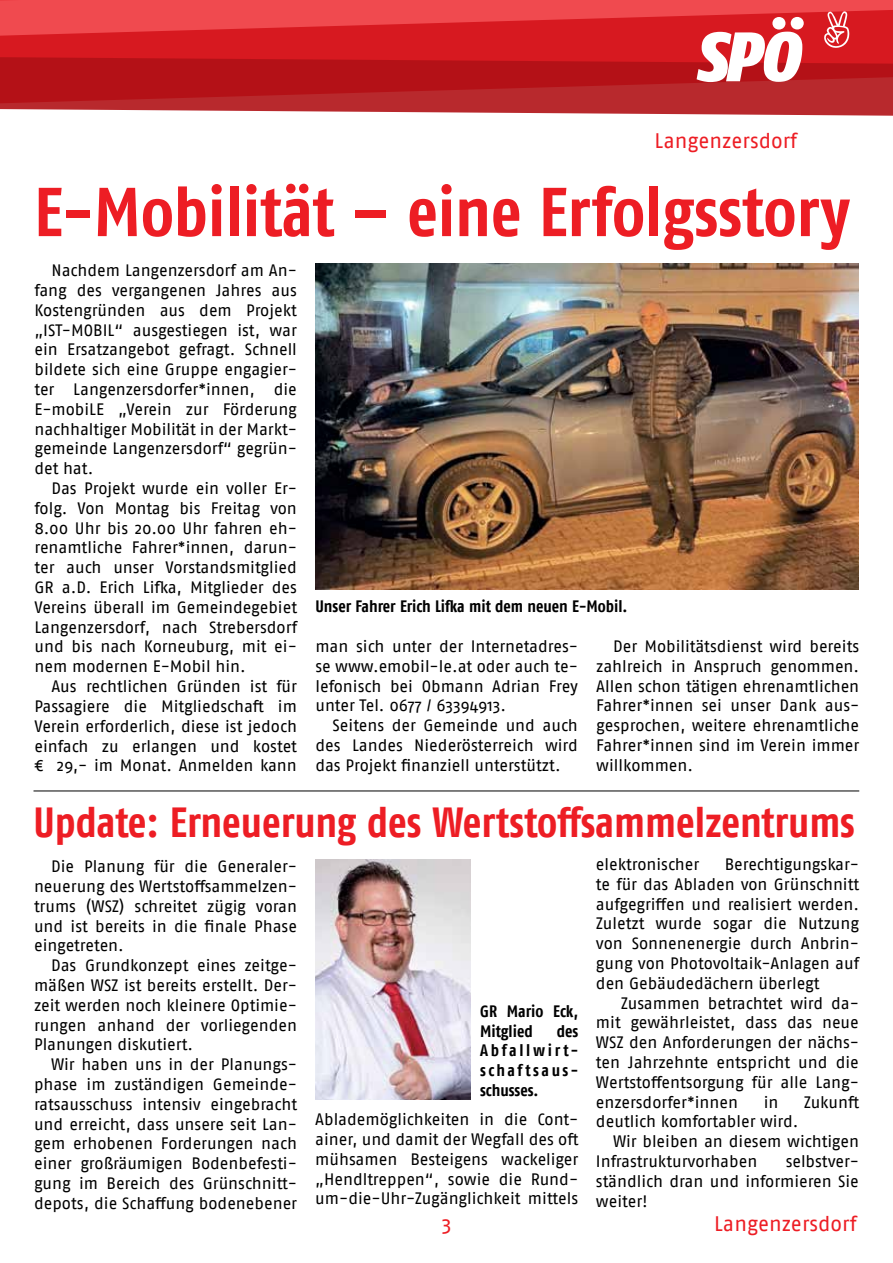
<style>
.page{position:relative;width:893px;height:1263px;background:#fff}
.page>*{position:absolute;margin:0;border:0;box-sizing:border-box;transform-origin:0 0}
.t1{font:italic 900 condensed 69.75px "Fago OT";color:#fff;scale:1.05 1}
.t2{font:700 condensed 69px "Fago OT";color:#ed1d24}
.t3{font:700 condensed 42px "Fago OT";color:#ed1d24}
.t4{font:21px "Fago OT";color:#ed1d24}
.t5{font:16.5px/19.8px "Fago OT";letter-spacing:-.005em;color:#000;text-align:justify}
.t6{font:700 condensed 16.5px/19.8px "Fago OT";color:#000}
</style>
<div class="page">
<svg style="left:0;top:48px;width:893px;height:68px;background:#bf262c"></svg>
<svg style="left:0;top:0;width:893px;height:48px;background:#e33137"></svg>
<img style="left:315px;top:263px;width:544px;height:326px">
<img style="left:315px;top:859px;width:156px;height:240px">
<hr style="left:34px;top:791px;width:825px;height:1px;background:#000">
<h1 class="t1" style="left:694px;top:15px;width:101px">SPÖ</h1>
<p class="t4" style="left:655px;top:128px;width:144px">Langenzersdorf</p>
<h2 class="t2" style="left:34px;top:171px;width:817px">E-Mobilität – eine Erfolgsstory</h2>
<p class="t5" style="left:34px;top:261px;width:264px;text-indent:17px">Nachdem Langenzersdorf am An&shy;fang des vergangenen Jahres aus Kostengründen aus dem Projekt „IST-MOBIL“ ausgestiegen ist, war ein Ersatzangebot gefragt. Schnell bildete sich eine Gruppe engagier&shy;ter Langenzersdorfer*innen, die E-mobiLE „Verein zur Förderung nachhaltiger Mobilität in der Markt&shy;gemeinde Langenzersdorf“ gegrün&shy;det hat.</p>
<p class="t5" style="left:34px;top:478px;width:264px;text-indent:17px">Das Projekt wurde ein voller Er&shy;folg. Von Montag bis Freitag von 8.00 Uhr bis 20.00 Uhr fahren eh&shy;renamtliche Fahrer*innen, darun&shy;ter auch unser Vorstandsmitglied GR a.D. Erich Lifka, Mitglieder des Vereins überall im Gemeindegebiet Langenzersdorf, nach Strebersdorf und bis nach Korneuburg, mit ei&shy;nem modernen E-Mobil hin.</p>
<p class="t5" style="left:34px;top:676px;width:264px;text-indent:17px">Aus rechtlichen Gründen ist für Passagiere die Mitgliedschaft im Verein erforderlich, diese ist jedoch einfach zu erlangen und kostet € 29,- im Monat. Anmelden kann</p>
<p class="t6" style="left:315px;top:596px;width:314px">Unser Fahrer Erich Lifka mit dem neuen E-Mobil.</p>
<p class="t5" style="left:596px;top:636px;width:265px;text-indent:17px">Der Mobilitätsdienst wird bereits zahlreich in Anspruch genommen.<br>Allen schon tätigen ehrenamtlichen Fahrer*innen sei unser Dank aus&shy;gesprochen, weitere ehrenamtliche Fahrer*innen sind im Verein immer willkommen.</p>
<h3 class="t3" style="left:34px;top:797px;width:823px">Update: Erneuerung des Wertstoffsammelzentrums</h3>
<p class="t5" style="left:34px;top:856px;width:264px;text-indent:17px">Die Planung für die Generaler&shy;neuerung des Wertstoffsammelzen&shy;trums (WSZ) schreitet zügig voran und ist bereits in die finale Phase eingetreten.</p>
<p class="t5" style="left:34px;top:955px;width:264px;text-indent:17px">Das Grundkonzept eines zeitge&shy;mäßen WSZ ist bereits erstellt. Der&shy;zeit werden noch kleinere Optimie&shy;rungen anhand der vorliegenden Planungen diskutiert.</p>
<p class="t5" style="left:34px;top:1054px;width:265px;text-indent:17px">Wir haben uns in der Planungs&shy;phase im zuständigen Gemeinde&shy;ratsausschuss intensiv eingebracht und erreicht, dass unsere seit Lan&shy;gem erhobenen Forderungen nach einer großräumigen Bodenbefesti&shy;gung im Bereich des Grünschnitt&shy;depots, die Schaffung bodenebener</p>
<p class="t5" style="left:315px;top:636px;width:264px">man sich unter der Internetadres&shy;se www.emobil-le.at oder auch te&shy;lefonisch bei Obmann Adrian Frey unter Tel. 0677 / 63394913.</p>
<p class="t5" style="left:315px;top:715px;width:264px;text-indent:17px">Seitens der Gemeinde und auch des Landes Niederösterreich wird das Projekt finanziell unterstützt.</p>
<p class="t5" style="left:596px;top:854px;width:265px;text-indent:129px">Berechtigungskar&shy;te für das Abladen von Grünschnitt aufgegriffen und realisiert werden.<br>Zuletzt wurde sogar die Nutzung von Sonnenenergie durch Anbrin&shy;gung von Photovoltaik-Anlagen auf den Gebäudedächern überlegt</p>
<p class="t5" style="left:596px;top:993px;width:264px;text-indent:25px">Zusammen betrachtet wird da&shy;mit gewährleistet, dass das neue WSZ den Anforderungen der nächs&shy;ten Jahrzehnte entspricht und die Wertstoffentsorgung für alle Lang&shy;enzersdorfer*innen</p>
<p class="t5" style="left:596px;top:854px;width:105px">elektronischer</p>
<p class="t6" style="left:480px;top:1001px;width:100px">GR Mario Eck,<br>Mitglied</p>
<p class="t6" style="left:480px;top:1021px;width:100px;text-align:justify;text-indent:77px">des Abfallwirt&shy;schaftsaus&shy;schusses.</p>
<p class="t5" style="left:315px;top:1109px;width:265px">Ablademöglichkeiten in die Cont&shy;ainer, und damit der Wegfall des oft mühsamen Besteigens wackeliger „Hendltreppen“, sowie die Rund&shy;um-die-Uhr-Zugänglichkeit mittels</p>
<p class="t5" style="left:764px;top:1092px;width:16px">in</p>
<p class="t5" style="left:804px;top:1092px;width:57px">Zukunft</p>
<p class="t5" style="left:596px;top:1112px;width:204px">deutlich komfortabler wird.</p>
<p class="t5" style="left:613px;top:1131px;width:247px">Wir bleiben an diesem wichtigen</p>
<p class="t5" style="left:596px;top:1151px;width:163px">Infrastrukturvorhaben</p>
<p class="t5" style="left:596px;top:1151px;width:264px;text-indent:190px">selbstver&shy;ständlich dran und informieren Sie weiter!</p>
<p class="t4" style="left:442px;top:1211px;width:11px">3</p>
<p class="t4" style="left:714px;top:1211px;width:144px">Langenzersdorf</p>
</div>
